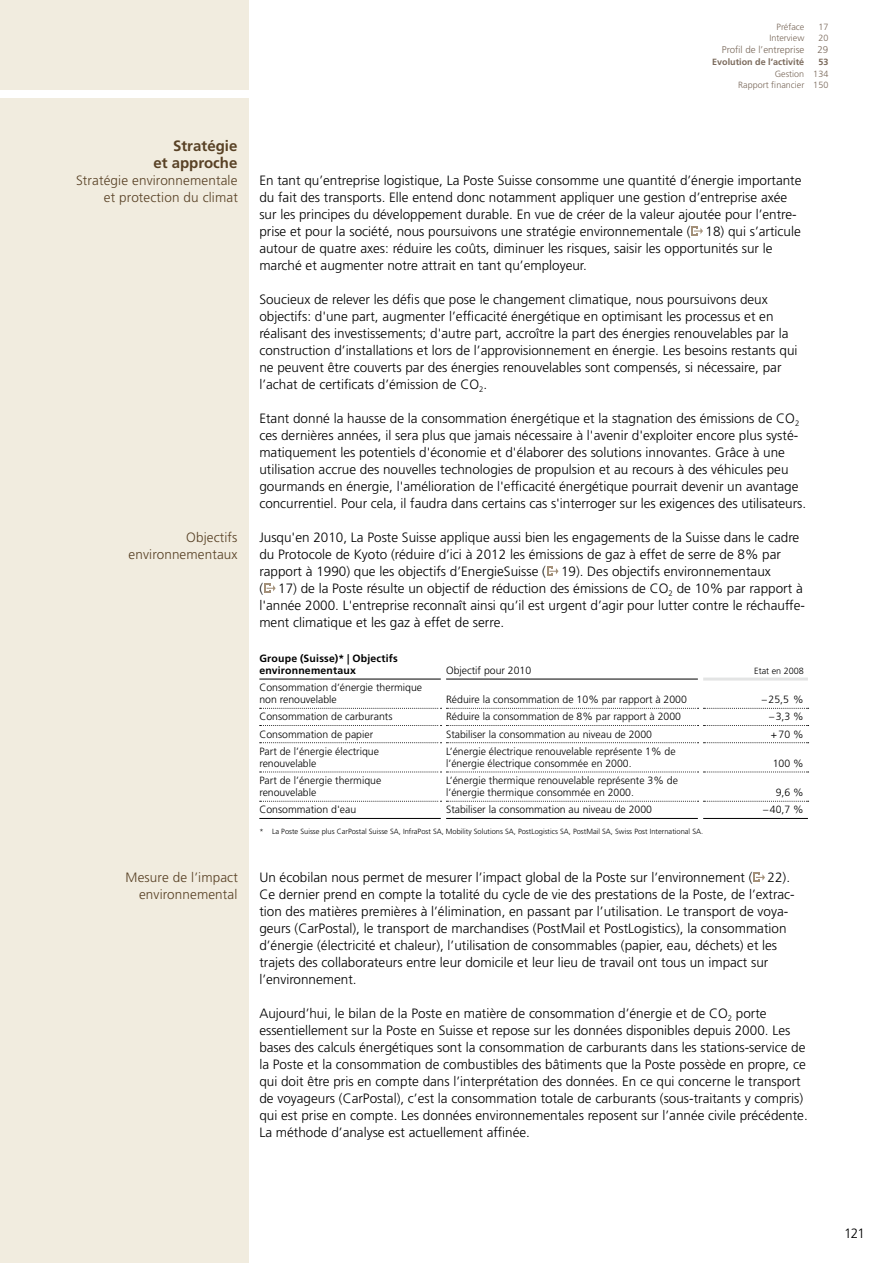
<style>
.page{position:relative;width:893px;height:1263px;background:#fff}
.page>*{position:absolute;margin:0;border:0;box-sizing:border-box;transform-origin:0 0}
.t1{font:700 15px/17px "Frutiger LT Std";color:#584125;text-align:right}
.t2{font:300 13.5px/17px "Frutiger LT Std";color:#000}
.t3{font:300 13.5px/17px "Frutiger LT Std";letter-spacing:.01em;color:#584125;text-align:right}
.t4{font:300 10.5px "Frutiger LT Std";color:#000}
.t5{font:700 10.5px/12px "Frutiger LT Std";letter-spacing:.02em;color:#000}
.t6{font:300 9.75px "Frutiger LT Std";color:#7a695b}
.t7{font:300 9px/11.2px "Frutiger LT Std";color:#7a695b;text-align:right}
.t8{font:700 9px "Frutiger LT Std";color:#7a695b}
.t9{font:300 9px "Frutiger LT Std";color:#000}
.t10{font:300 7.5px "Frutiger LT Std";color:#000}
</style>
<div class="page">
<div style="left:0;top:0;width:249px;height:89px;background:#f1ecdf"></div>
<div style="left:0;top:98px;width:249px;height:1165px;background:#f1ecdf"></div>
<svg style="left:692px;top:226px;width:11px;height:10px"></svg>
<svg style="left:547px;top:567px;width:11px;height:9px"></svg>
<svg style="left:264px;top:584px;width:12px;height:9px"></svg>
<hr style="left:703px;top:677px;width:105px;height:3px;background:#e3e4e4">
<svg style="left:754px;top:873px;width:11px;height:9px"></svg>
<hr style="left:259px;top:679px;width:182px;height:1px;background:#000">
<hr style="left:446px;top:679px;width:252px;height:1px;background:#000">
<svg style="left:260px;top:708px;width:549px;height:1px"></svg>
<svg style="left:260px;top:725px;width:549px;height:1px"></svg>
<svg style="left:260px;top:742px;width:549px;height:1px"></svg>
<svg style="left:260px;top:772px;width:549px;height:1px"></svg>
<hr style="left:259px;top:818px;width:182px;height:1px;background:#000">
<hr style="left:446px;top:818px;width:252px;height:1px;background:#000">
<svg style="left:260px;top:801px;width:549px;height:1px"></svg>
<hr style="left:703px;top:818px;width:105px;height:1px;background:#000">
<p class="t7" style="left:776px;top:22px;width:29px">Préface</p>
<p class="t7" style="left:818px;top:22px;width:12px">17</p>
<p class="t7" style="left:769px;top:33px;width:36px">Interview</p>
<p class="t7" style="left:818px;top:33px;width:12px">20</p>
<p class="t6" style="left:722px;top:45px;width:84px">Profil de l’entreprise</p>
<p class="t6" style="left:817px;top:45px;width:12px">29</p>
<p class="t8" style="left:712px;top:57px;width:94px">Evolution de l’activité</p>
<p class="t8" style="left:818px;top:57px;width:12px">53</p>
<p class="t7" style="left:738px;top:68px;width:92px">Gestion 134<br>Rapport financier 150</p>
<h3 class="t1" style="left:153px;top:137px;width:85px">Stratégie<br>et approche</h3>
<h3 class="t3" style="left:76px;top:172px;width:163px">Stratégie environnementale et protection du climat</h3>
<p class="t2" style="left:259px;top:172px;width:544px">En tant qu’entreprise logistique, La Poste Suisse consomme une quantité d’énergie importante du fait des transports. Elle entend donc notamment appliquer une gestion d’entreprise axée sur les principes du développement durable. En vue de créer de la valeur ajoutée pour l’entre&shy;prise et pour la société, nous poursuivons une stratégie environnementale ( 18) qui s’articule autour de quatre axes: réduire les coûts, diminuer les risques, saisir les opportunités sur le marché et augmenter notre attrait en tant qu’employeur.</p>
<p class="t2" style="left:259px;top:291px;width:540px">Soucieux de relever les défis que pose le changement climatique, nous poursuivons deux objectifs: d'une part, augmenter l’efficacité énergétique en optimisant les processus et en réalisant des investissements; d'autre part, accroître la part des énergies renouvelables par la construction d’installations et lors de l’approvisionnement en énergie. Les besoins restants qui ne peuvent être couverts par des énergies renouvelables sont compensés, si nécessaire, par l’achat de certificats d’émission de CO<sub>2</sub>.</p>
<p class="t2" style="left:259px;top:410px;width:548px">Etant donné la hausse de la consommation énergétique et la stagnation des émissions de CO<sub>2 </sub>ces dernières années, il sera plus que jamais nécessaire à l'avenir d'exploiter encore plus systé&shy;matiquement les potentiels d'économie et d'élaborer des solutions innovantes. Grâce à une utilisation accrue des nouvelles technologies de propulsion et au recours à des véhicules peu gourmands en énergie, l'amélioration de l'efficacité énergétique pourrait devenir un avantage concurrentiel. Pour cela, il faudra dans certains cas s'interroger sur les exigences des utilisateurs.</p>
<h3 class="t3" style="left:129px;top:529px;width:111px">Objectifs environnementaux</h3>
<p class="t2" style="left:259px;top:529px;width:547px">Jusqu'en 2010, La Poste Suisse applique aussi bien les engagements de la Suisse dans le cadre du Protocole de Kyoto (réduire d’ici à 2012 les émissions de gaz à effet de serre de 8% par rapport à 1990) que les objectifs d’EnergieSuisse ( 19). Des objectifs environnementaux<br>( 17) de la Poste résulte un objectif de réduction des émissions de CO<sub>2</sub> de 10% par rapport à l'année 2000. L'entreprise reconnaît ainsi qu’il est urgent d’agir pour lutter contre le réchauffe&shy;ment climatique et les gaz à effet de serre.</p>
<h3 class="t5" style="left:259px;top:652px;width:140px">Groupe (Suisse)* | Objectifs environnementaux</h3>
<p class="t4" style="left:259px;top:682px;width:164px">Consommation d’énergie thermique</p>
<p class="t4" style="left:446px;top:664px;width:87px">Objectif pour 2010</p>
<p class="t9" style="left:754px;top:666px;width:51px">Etat en 2008</p>
<p class="t4" style="left:259px;top:694px;width:79px">non renouvelable</p>
<p class="t4" style="left:446px;top:694px;width:242px">Réduire la consommation de 10% par rapport à 2000</p>
<p class="t4" style="left:762px;top:694px;width:43px">– 25,5 %</p>
<p class="t4" style="left:259px;top:711px;width:135px">Consommation de carburants</p>
<p class="t4" style="left:446px;top:711px;width:236px">Réduire la consommation de 8% par rapport à 2000</p>
<p class="t4" style="left:769px;top:711px;width:36px">– 3,3 %</p>
<p class="t4" style="left:259px;top:728px;width:115px">Consommation de papier</p>
<p class="t4" style="left:446px;top:728px;width:207px">Stabiliser la consommation au niveau de 2000</p>
<p class="t4" style="left:771px;top:728px;width:34px">+ 70 %</p>
<p class="t4" style="left:259px;top:745px;width:121px">Part de l’énergie électrique</p>
<p class="t4" style="left:446px;top:745px;width:231px">L’énergie électrique renouvelable représente 1% de</p>
<p class="t4" style="left:259px;top:757px;width:58px">renouvelable</p>
<p class="t4" style="left:446px;top:757px;width:187px">l’énergie électrique consommée en 2000.</p>
<p class="t4" style="left:773px;top:757px;width:32px">100 %</p>
<p class="t4" style="left:259px;top:774px;width:123px">Part de l’énergie thermique</p>
<p class="t4" style="left:446px;top:774px;width:233px">L’énergie thermique renouvelable représente 3% de</p>
<p class="t4" style="left:259px;top:786px;width:58px">renouvelable</p>
<p class="t4" style="left:446px;top:786px;width:189px">l’énergie thermique consommée en 2000.</p>
<p class="t4" style="left:776px;top:786px;width:30px">9,6 %</p>
<p class="t4" style="left:259px;top:804px;width:98px">Consommation d'eau</p>
<p class="t4" style="left:446px;top:804px;width:207px">Stabiliser la consommation au niveau de 2000</p>
<p class="t4" style="left:763px;top:804px;width:42px">– 40,7 %</p>
<p class="t10" style="left:259px;top:827px;width:445px">* La Poste Suisse plus CarPostal Suisse SA, InfraPost SA, Mobility Solutions SA, PostLogistics SA, PostMail SA, Swiss Post International SA.</p>
<h3 class="t3" style="left:126px;top:869px;width:114px">Mesure de l’impact environnemental</h3>
<p class="t2" style="left:259px;top:869px;width:537px">Un écobilan nous permet de mesurer l’impact global de la Poste sur l’environnement ( 22).<br>Ce dernier prend en compte la totalité du cycle de vie des prestations de la Poste, de l’extrac&shy;tion des matières premières à l’élimination, en passant par l’utilisation. Le transport de voya&shy;geurs (CarPostal), le transport de marchandises (PostMail et PostLogistics), la consommation d’énergie (électricité et chaleur), l’utilisation de consommables (papier, eau, déchets) et les trajets des collaborateurs entre leur domicile et leur lieu de travail ont tous un impact sur l’environnement.</p>
<p class="t2" style="left:259px;top:1005px;width:550px">Aujourd’hui, le bilan de la Poste en matière de consommation d’énergie et de CO<sub>2</sub> porte essentiellement sur la Poste en Suisse et repose sur les données disponibles depuis 2000. Les bases des calculs énergétiques sont la consommation de carburants dans les stations-service de la Poste et la consommation de combustibles des bâtiments que la Poste possède en propre, ce qui doit être pris en compte dans l’interprétation des données. En ce qui concerne le transport de voyageurs (CarPostal), c’est la consommation totale de carburants (sous-traitants y compris) qui est prise en compte. Les données environnementales reposent sur l’année civile précédente.<br>La méthode d’analyse est actuellement affinée.</p>
<p class="t2" style="left:844px;top:1225px;width:23px">121</p>
</div>
